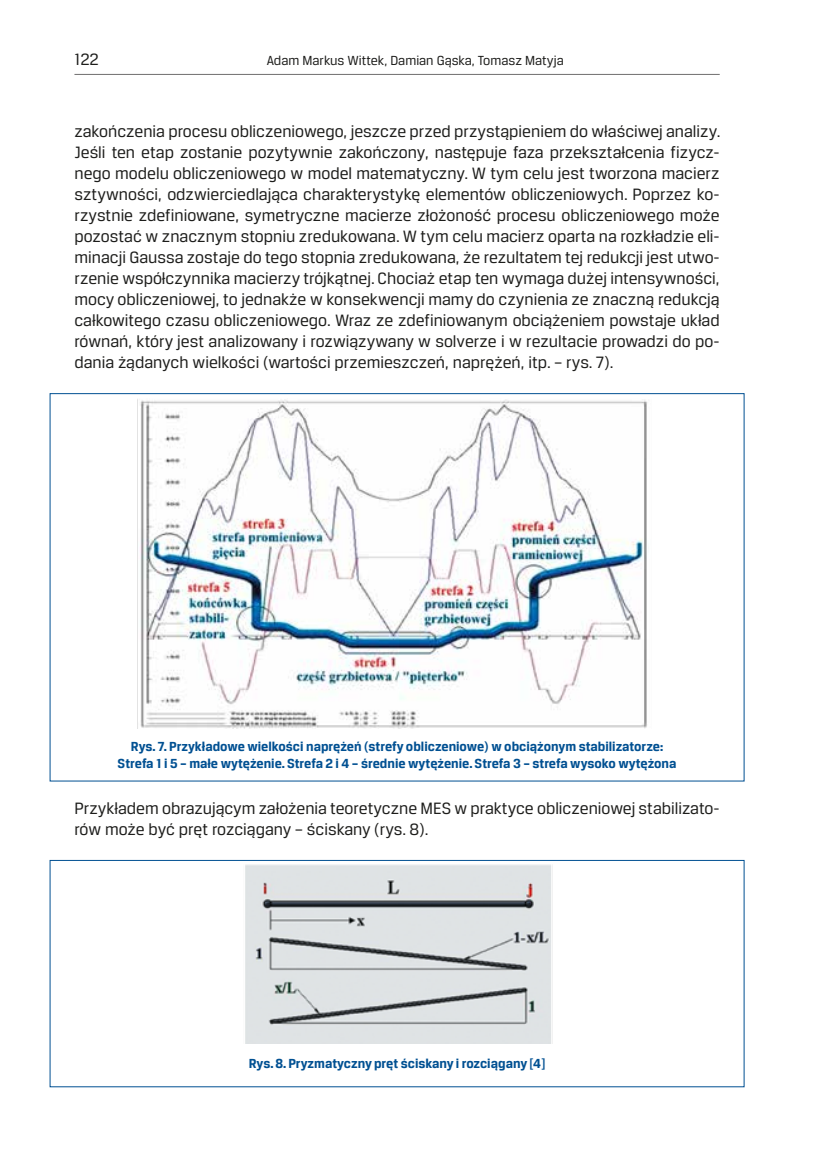
<style>
.page{position:relative;width:819px;height:1161px;background:#fff}
.page>*{position:absolute;margin:0;border:0;box-sizing:border-box;transform-origin:0 0}
.podstawowy_pol{font:17.5px/21px "Breuer Text";color:#1d1d1b}
.podst_ang{font:700 14px "Breuer Text";color:#005092}
.t1{font:14px "Breuer Text";color:#1d1d1b}
</style>
<div class="page">
<hr style="left:74px;top:74px;width:645px;height:1px;background:#706f6f">
<img style="left:137px;top:399px;width:510px;height:329px">
<img style="left:245px;top:864px;width:308px;height:180px">
<div style="left:50px;top:860px;width:694px;height:227px;border:1px solid #005092"></div>
<p class="podstawowy_pol" style="left:74px;top:49px;width:26px">122</p>
<p class="t1" style="left:267px;top:53px;width:298px">Adam Markus Wittek, Damian Gąska, Tomasz Matyja</p>
<p class="podstawowy_pol" style="left:74px;top:121px;width:647px;text-align:justify">zakończenia procesu obliczeniowego, jeszcze przed przystąpieniem do właściwej analizy.<br>Jeśli ten etap zostanie pozytywnie zakończony, następuje faza przekształcenia fizycz&shy;nego modelu obliczeniowego w model matematyczny. W tym celu jest tworzona macierz sztywności, odzwierciedlająca charakterystykę elementów obliczeniowych. Poprzez ko&shy;rzystnie zdefiniowane, symetryczne macierze złożoność procesu obliczeniowego może pozostać w znacznym stopniu zredukowana. W tym celu macierz oparta na rozkładzie eli&shy;minacji Gaussa zostaje do tego stopnia zredukowana, że rezultatem tej redukcji jest utwo&shy;rzenie współczynnika macierzy trójkątnej. Chociaż etap ten wymaga dużej intensywności, mocy obliczeniowej, to jednakże w konsekwencji mamy do czynienia ze znaczną redukcją całkowitego czasu obliczeniowego. Wraz ze zdefiniowanym obciążeniem powstaje układ równań, który jest analizowany i rozwiązywany w solverze i w rezultacie prowadzi do po&shy;dania żądanych wielkości (wartości przemieszczeń, naprężeń, itp. – rys. 7).</p>
<p class="podst_ang" style="left:131px;top:739px;width:533px">Rys. 7. Przykładowe wielkości naprężeń (strefy obliczeniowe) w obciążonym stabilizatorze:</p>
<p class="podst_ang" style="left:118px;top:755px;width:560px">Strefa 1 i 5 – małe wytężenie. Strefa 2 i 4 – średnie wytężenie. Strefa 3 – strefa wysoko wytężona</p>
<p class="podstawowy_pol" style="left:74px;top:798px;width:646px">Przykładem obrazującym założenia teoretyczne MES w praktyce obliczeniowej stabilizato&shy;rów może być pręt rozciągany – ściskany (rys. 8).</p>
<p class="podst_ang" style="left:249px;top:1055px;width:298px">Rys. 8. Pryzmatyczny pręt ściskany i rozciągany [4]</p>
</div>
